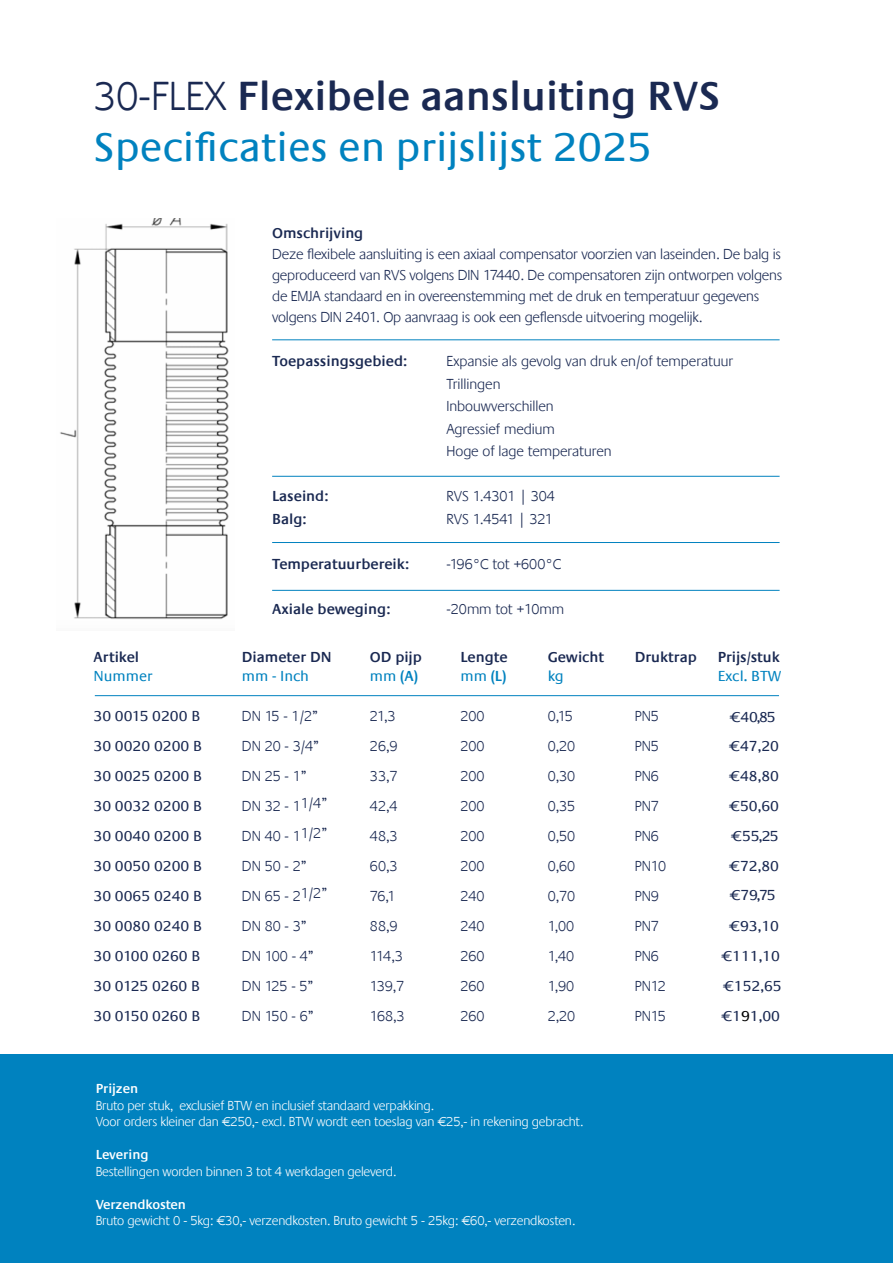
<style>
.page{position:relative;width:893px;height:1263px;background:#fff}
.page>*{position:absolute;margin:0;border:0;box-sizing:border-box;transform-origin:0 0}
.t1{font:42px/50.4px "Praxis LT";color:#0082bf}
.t2{font:300 15px/30px "Praxis LT";letter-spacing:-.01em;color:#1a2952}
.t3{font:15px/30px "Praxis LT";color:#1a2952}
.t4{font:600 15px/19.5px "Praxis LT";color:#1a2952}
.t5{font:15px "Praxis LT";color:#0082bf}
.t6{font:300 13.5px/16.5px "Praxis LT";letter-spacing:-.01em;color:#fff}
.t7{font:600 13.5px "Praxis LT";letter-spacing:-.01em;color:#fff}
.s1{font-weight:300;color:#1a2952}
.s2{font-weight:600;color:#1a2952}
.s3{font-weight:400;color:#0082bf}
.s4{color:#0082bf}
.s5{color:#000}
</style>
<div class="page">
<hr style="left:272px;top:476px;width:508px;height:1px;background:#0082bf">
<hr style="left:272px;top:339px;width:508px;height:1px;background:#0082bf">
<hr style="left:272px;top:542px;width:508px;height:1px;background:#0082bf">
<hr style="left:272px;top:590px;width:508px;height:1px;background:#0082bf">
<img style="left:60px;top:218px;width:169px;height:401px">
<div style="left:0;top:1054px;width:893px;height:209px;background:#0082bf"></div>
<hr style="left:95px;top:695px;width:684px;height:1px;background:#0082bf">
<h1 class="t1" style="left:94px;top:72px;width:628px"><span class="s1">30-FLEX</span> <span class="s2">Flexibele aansluiting RVS<br></span>Specificaties en prijslijst 2025</h1>
<p class="t4" style="left:94px;top:647px;width:47px">Artikel</p>
<p class="t5" style="left:94px;top:668px;width:61px">Nummer</p>
<p class="t4" style="left:272px;top:223px;width:93px">Omschrijving</p>
<p class="t2" style="left:272px;top:244px;width:512px;line-height:21px">Deze flexibele aansluiting is een axiaal compensator voorzien van laseinden. De balg is geproduceerd van RVS volgens DIN 17440. De compensatoren zijn ontworpen volgens de EMJA standaard en in overeenstemming met de druk en temperatuur gegevens volgens DIN 2401. Op aanvraag is ook een geflensde uitvoering mogelijk.</p>
<p class="t4" style="left:272px;top:352px;width:136px">Toepassingsgebied:</p>
<p class="t2" style="left:446px;top:350px;width:288px;line-height:22.5px">Expansie als gevolg van druk en/of temperatuur<br>Trillingen<br>Inbouwverschillen<br>Agressief medium<br>Hoge of lage temperaturen</p>
<p class="t2" style="left:446px;top:485px;width:110px;line-height:22.5px">RVS 1.4301 | 304<br>RVS 1.4541 | 321</p>
<p class="t2" style="left:446px;top:549px;width:116px">-196°C tot +600°C</p>
<p class="t2" style="left:446px;top:594px;width:119px">-20mm tot +10mm</p>
<p class="t4" style="left:272px;top:485px;width:58px;line-height:22.5px">Laseind:<br>Balg:</p>
<p class="t4" style="left:272px;top:554px;width:138px">Temperatuurbereik:</p>
<p class="t4" style="left:272px;top:599px;width:120px">Axiale beweging:</p>
<p class="t4" style="left:242px;top:647px;width:91px">Diameter DN</p>
<p class="t5" style="left:242px;top:668px;width:69px">mm - Inch</p>
<p class="t4" style="left:370px;top:647px;width:54px">OD pijp <span class="s3">mm</span> <span class="s4">(A)</span></p>
<p class="t4" style="left:460px;top:647px;width:49px">Lengte <span class="s3">mm</span> <span class="s4">(L)</span></p>
<p class="t4" style="left:548px;top:647px;width:58px">Gewicht</p>
<p class="t5" style="left:548px;top:668px;width:18px">kg</p>
<p class="t4" style="left:635px;top:647px;width:64px">Druktrap</p>
<p class="t4" style="left:718px;top:647px;width:64px">Prijs/stuk</p>
<p class="t5" style="left:718px;top:668px;width:65px">Excl. BTW</p>
<p class="t3" style="left:94px;top:701px;width:110px">30 0015 0200 B<br>30 0020 0200 B<br>30 0025 0200 B<br>30 0032 0200 B<br>30 0040 0200 B<br>30 0050 0200 B<br>30 0065 0240 B<br>30 0080 0240 B<br>30 0100 0260 B<br>30 0125 0260 B<br>30 0150 0260 B</p>
<p class="t2" style="left:242px;top:701px;width:87px">DN 15 - 1/2”<br>DN 20 - 3/4”<br>DN 25 - 1”<br>DN 32 - 11/4”<br>DN 40 - 11/2”<br>DN 50 - 2”<br>DN 65 - 21/2”<br>DN 80 - 3”<br>DN 100 - 4”<br>DN 125 - 5”<br>DN 150 - 6”</p>
<p class="t2" style="left:370px;top:701px;width:36px">21,3<br>26,9<br>33,7<br>42,4<br>48,3<br>60,3<br>76,1<br>88,9<br>114,3<br>139,7<br>168,3</p>
<p class="t2" style="left:460px;top:701px;width:26px;text-align:justify">200<br>200<br>200<br>200<br>200<br>200<br>240<br>240<br>260<br>260<br>260</p>
<p class="t2" style="left:548px;top:701px;width:29px">0,15<br>0,20<br>0,30<br>0,35<br>0,50<br>0,60<br>0,70<br>1,00<br>1,40<br>1,90<br>2,20</p>
<p class="t2" style="left:635px;top:701px;width:33px">PN5<br>PN5<br>PN6<br>PN7<br>PN6<br>PN10<br>PN9<br>PN7<br>PN6<br>PN12<br>PN15</p>
<p class="t7" style="left:96px;top:1081px;width:44px">Prijzen</p>
<p class="t6" style="left:96px;top:1097px;width:489px">Bruto per stuk, exclusief BTW en inclusief standaard verpakking.<br>Voor orders kleiner dan €250,- excl. BTW wordt een toeslag van €25,- in rekening gebracht.</p>
<p class="t7" style="left:96px;top:1147px;width:54px">Levering</p>
<p class="t6" style="left:96px;top:1163px;width:302px">Bestellingen worden binnen 3 tot 4 werkdagen geleverd.</p>
<p class="t7" style="left:96px;top:1197px;width:92px">Verzendkosten</p>
<p class="t6" style="left:96px;top:1213px;width:481px">Bruto gewicht 0 - 5kg: €30,- verzendkosten. Bruto gewicht 5 - 25kg: €60,- verzendkosten.</p>
<p class="t3" style="left:729px;top:702px;width:48px">€40,85</p>
<p class="t3" style="left:729px;top:731px;width:52px;text-align:justify">€47,20 €48,80 €50,60 €55,25 €72,80</p>
<p class="t3" style="left:729px;top:880px;width:48px">€79,75</p>
<p class="t3" style="left:721px;top:911px;width:62px;text-align:center">€93,10 €111,10 €152,65 €1<span class="s5">9</span>1,00</p>
</div>
